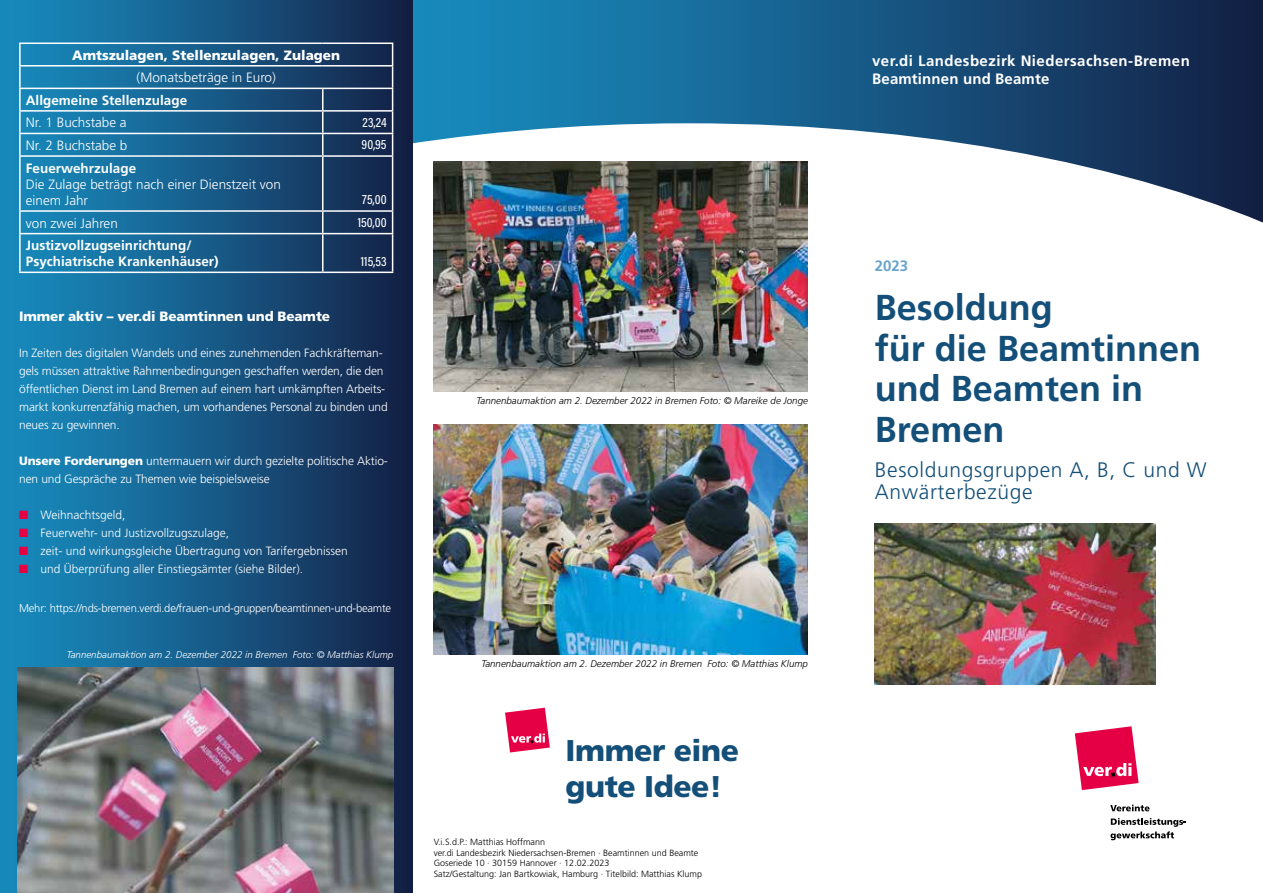
<style>
.page{position:relative;width:1263px;height:893px;background:#fff}
.page>*{position:absolute;margin:0;border:0;box-sizing:border-box;transform-origin:0 0}
.t1{font:700 36px/40.5px "Frutiger";color:#134f78}
.t2{font:900 30px/36px "Frutiger";letter-spacing:-.015em;color:#134f78}
.t3{font:300 21px/22.5px "Frutiger";letter-spacing:.03em;color:#134f78}
.t4{font:700 15px/18px "Frutiger";letter-spacing:.03em;color:#fff}
.t5{font:700 15px "Frutiger";color:#68a3cc}
.t6{font:300 13.5px/16.2px "Frutiger";color:#fff}
.t7{font:700 13.5px/16.2px "Frutiger";color:#fff}
.t8{font:900 13.5px "Frutiger";color:#fff}
.t9{font:500 13.5px "Acumin Pro Cond";color:#fff}
.t10{font:300 12px/18px "Frutiger";letter-spacing:-.01em;color:#fff}
.t11{font:300 11.25px "Frutiger";letter-spacing:-.02em;color:#fff}
.t12{font:italic 300 9.75px "Frutiger";color:#000}
.t13{font:italic 300 9.75px "Frutiger";color:#fff}
.t14{font:300 9px/10.8px "Frutiger";color:#000}
.s1{font-weight:900}
.s2{color:#e50046}
</style>
<div class="page">
<svg style="left:412px;top:0;width:851px;height:123px;background:#165986"></svg>
<svg style="left:412px;top:123px;width:851px;height:131px"></svg>
<div style="left:0;top:0;width:412px;height:893px;background:linear-gradient(to right,#1992c5,#162348)"></div>
<svg style="left:1075px;top:726px;width:63px;height:64px"></svg>
<svg style="left:1110px;top:805px;width:39px;height:6px"></svg>
<svg style="left:1110px;top:818px;width:76px;height:22px"></svg>
<hr style="left:19px;top:43px;width:304px;height:1px;background:#fff">
<hr style="left:19px;top:44px;width:2px;height:21px;background:#fff">
<hr style="left:323px;top:43px;width:70px;height:1px;background:#fff">
<hr style="left:19px;top:65px;width:304px;height:2px;background:#fff">
<hr style="left:19px;top:67px;width:2px;height:21px;background:#fff">
<hr style="left:323px;top:65px;width:70px;height:2px;background:#fff">
<hr style="left:19px;top:88px;width:304px;height:1px;background:#fff">
<hr style="left:19px;top:89px;width:2px;height:21px;background:#fff">
<hr style="left:323px;top:88px;width:70px;height:1px;background:#fff">
<hr style="left:19px;top:110px;width:304px;height:2px;background:#fff">
<hr style="left:19px;top:112px;width:2px;height:21px;background:#fff">
<hr style="left:323px;top:110px;width:70px;height:2px;background:#fff">
<hr style="left:19px;top:133px;width:304px;height:1px;background:#fff">
<hr style="left:19px;top:134px;width:2px;height:21px;background:#fff">
<hr style="left:323px;top:133px;width:70px;height:1px;background:#fff">
<svg style="left:322px;top:89px;width:1px;height:66px"></svg>
<svg style="left:392px;top:44px;width:1px;height:111px"></svg>
<hr style="left:19px;top:155px;width:304px;height:2px;background:#fff">
<hr style="left:19px;top:157px;width:2px;height:53px;background:#fff">
<hr style="left:323px;top:155px;width:70px;height:2px;background:#fff">
<hr style="left:322px;top:157px;width:1px;height:53px;background:#fff">
<hr style="left:392px;top:157px;width:1px;height:53px;background:#fff">
<hr style="left:19px;top:210px;width:304px;height:2px;background:#fff">
<hr style="left:19px;top:212px;width:2px;height:21px;background:#fff">
<hr style="left:323px;top:210px;width:70px;height:2px;background:#fff">
<svg style="left:322px;top:212px;width:1px;height:21px"></svg>
<svg style="left:392px;top:212px;width:1px;height:21px"></svg>
<hr style="left:19px;top:233px;width:304px;height:1px;background:#fff">
<hr style="left:19px;top:234px;width:2px;height:38px;background:#fff">
<hr style="left:323px;top:233px;width:70px;height:1px;background:#fff">
<hr style="left:322px;top:234px;width:1px;height:38px;background:#fff">
<hr style="left:392px;top:234px;width:1px;height:38px;background:#fff">
<hr style="left:19px;top:272px;width:304px;height:1px;background:#fff">
<hr style="left:323px;top:272px;width:70px;height:1px;background:#fff">
<img style="left:434px;top:162px;width:374px;height:229px">
<img style="left:434px;top:424px;width:374px;height:230px">
<svg style="left:505px;top:708px;width:45px;height:44px"></svg>
<img style="left:17px;top:668px;width:376px;height:225px">
<img style="left:875px;top:523px;width:280px;height:162px">
<p class="t8" style="left:72px;top:47px;width:269px">Amtszulagen, Stellenzulagen, Zulagen</p>
<p class="t6" style="left:137px;top:70px;width:141px">(Monatsbeträge in Euro)</p>
<p class="t7" style="left:26px;top:92px;width:163px">Allgemeine Stellenzulage</p>
<p class="t6" style="left:26px;top:115px;width:102px">Nr. 1 Buchstabe a</p>
<p class="t9" style="left:362px;top:113px;width:26px">23,24</p>
<p class="t6" style="left:26px;top:137px;width:103px">Nr. 2 Buchstabe b</p>
<p class="t9" style="left:362px;top:136px;width:27px">90,95</p>
<p class="t7" style="left:26px;top:160px;width:112px">Feuerwehrzulage</p>
<p class="t6" style="left:26px;top:176px;width:257px">Die Zulage beträgt nach einer Dienstzeit von einem Jahr</p>
<p class="t9" style="left:362px;top:191px;width:26px">75,00</p>
<p class="t6" style="left:26px;top:215px;width:94px">von zwei Jahren</p>
<p class="t9" style="left:358px;top:214px;width:30px">150,00</p>
<p class="t7" style="left:26px;top:237px;width:194px">Justizvollzugseinrichtung/<br>Psychiatrische Krankenhäuser)</p>
<p class="t9" style="left:361px;top:252px;width:27px">115,53</p>
<p class="t8" style="left:19px;top:308px;width:312px">Immer aktiv – ver.di Beamtinnen und Beamte</p>
<p class="t10" style="left:19px;top:344px;width:370px">In Zeiten des digitalen Wandels und eines zunehmenden Fachkräfteman&shy;gels müssen attraktive Rahmenbedingungen geschaffen werden, die den öffentlichen Dienst im Land Bremen auf einem hart umkämpften Arbeits&shy;markt konkurrenzfähig machen, um vorhandenes Personal zu binden und neues zu gewinnen.</p>
<p class="t10" style="left:19px;top:452px;width:370px"><span class="s1">Unsere Forderungen</span> untermauern wir durch gezielte politische Aktio&shy;nen und Gespräche zu Themen wie beispielsweise</p>
<p class="t10" style="left:19px;top:506px;width:108px"><span class="s2">■</span> Weihnachtsgeld,</p>
<p class="t10" style="left:19px;top:524px;width:211px"><span class="s2">■</span> Feuerwehr- und Justizvollzugszulage,</p>
<p class="t10" style="left:19px;top:542px;width:330px"><span class="s2">■</span> zeit- und wirkungsgleiche Übertragung von Tarifergebnissen</p>
<p class="t10" style="left:19px;top:560px;width:285px"><span class="s2">■</span> und Überprüfung aller Einstiegsämter (siehe Bilder).</p>
<p class="t11" style="left:19px;top:602px;width:374px">Mehr: https://nds-bremen.verdi.de/frauen-und-gruppen/beamtinnen-und-beamte</p>
<p class="t13" style="left:67px;top:649px;width:328px">Tannenbaumaktion am 2. Dezember 2022 in Bremen Foto: © Matthias Klump</p>
<p class="t12" style="left:476px;top:395px;width:333px">Tannenbaumaktion am 2. Dezember 2022 in Bremen Foto: © Mareike de Jonge</p>
<p class="t12" style="left:481px;top:658px;width:328px">Tannenbaumaktion am 2. Dezember 2022 in Bremen Foto: © Matthias Klump</p>
<h2 class="t2" style="left:565px;top:732px;width:175px">Immer eine gute Idee!</h2>
<p class="t14" style="left:434px;top:836px;width:270px">V.i.S.d.P.: Matthias Hoffmann<br>ver.di Landesbezirk Niedersachsen-Bremen · Beamtinnen und Beamte Goseriede 10 · 30159 Hannover · 12.02.2023<br>Satz/Gestaltung: Jan Bartkowiak, Hamburg · Titelbild: Matthias Klump</p>
<p class="t4" style="left:872px;top:52px;width:319px">ver.di Landesbezirk Niedersachsen-Bremen<br>Beamtinnen und Beamte</p>
<p class="t5" style="left:875px;top:257px;width:35px">2023</p>
<h1 class="t1" style="left:875px;top:287px;width:328px">Besoldung<br>für die Beamtinnen und Beamten in<br>Bremen</h1>
<h3 class="t3" style="left:875px;top:458px;width:333px">Besoldungsgruppen A, B, C und W<br>Anwärterbezüge</h3>
</div>
